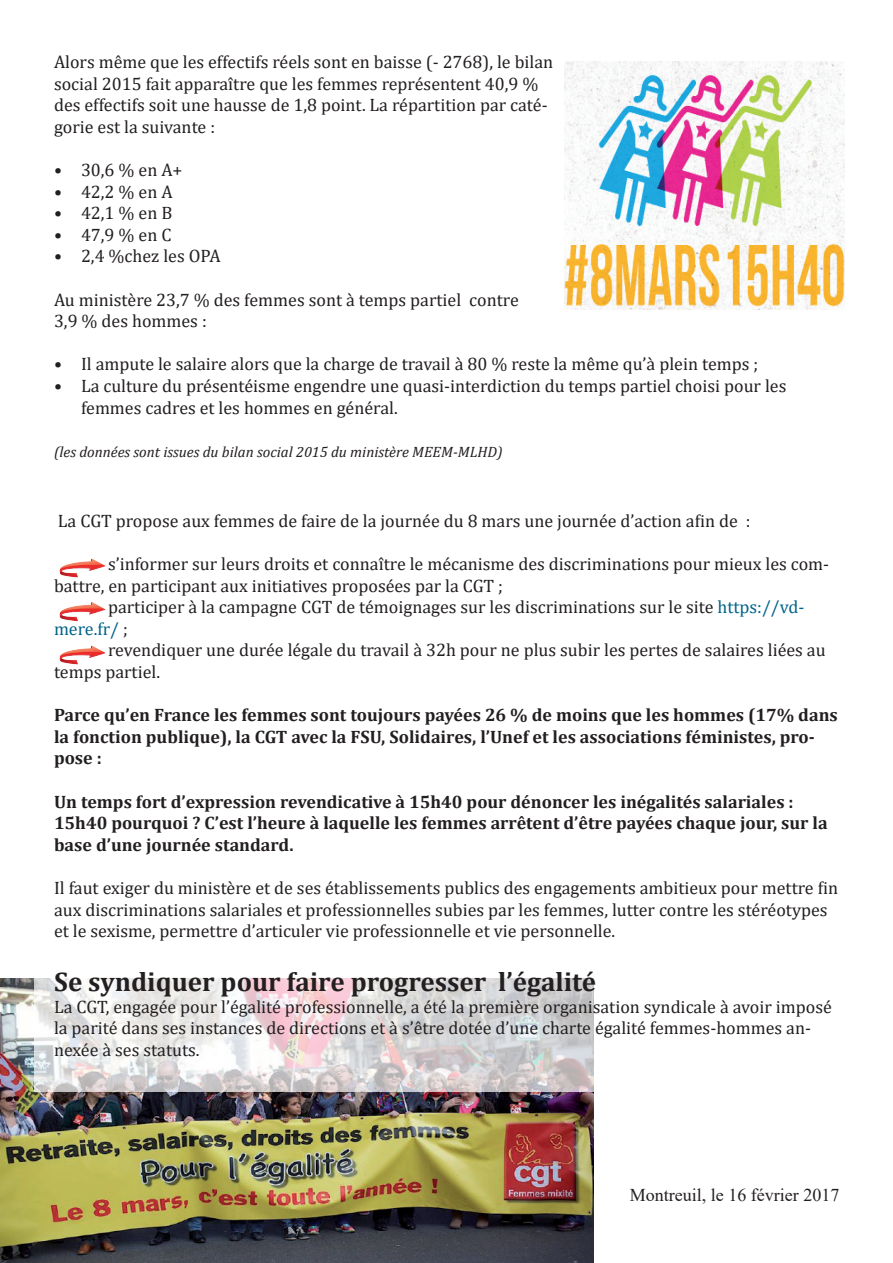
<style>
.page{position:relative;width:893px;height:1263px;background:#fff}
.page>*{position:absolute;margin:0;border:0;box-sizing:border-box;transform-origin:0 0}
.t1{font:700 27px "Cambria";color:#231f20}
.t2{font:18px/21.6px "Cambria";color:#231f20}
.t3{font:700 18px/21.6px "Cambria";color:#231f20}
.t4{font:18px "Times New Roman";color:#231f20}
.t5{font:italic 15px "Cambria";color:#231f20}
.s1{color:#00638a}
</style>
<div class="page">
<img style="left:0;top:978px;width:594px;height:285px">
<img style="left:565px;top:61px;width:279px;height:248px">
<img style="left:59px;top:558px;width:47px;height:18px">
<img style="left:59px;top:645px;width:47px;height:20px">
<img style="left:59px;top:576px;width:47px;height:46px">
<svg style="left:35px;top:978px;width:559px;height:114px"></svg>
<p class="t2" style="left:54px;top:51px;width:501px">Alors même que les effectifs réels sont en baisse (- 2768), le bilan social 2015 fait apparaître que les femmes représentent 40,9 % des effectifs soit une hausse de 1,8 point. La répartition par caté&shy;gorie est la suivante :</p>
<p class="t2" style="left:54px;top:159px;width:130px">• 30,6 % en A+</p>
<p class="t2" style="left:54px;top:181px;width:120px">• 42,2 % en A</p>
<p class="t2" style="left:54px;top:202px;width:120px">• 42,1 % en B</p>
<p class="t2" style="left:54px;top:224px;width:119px">• 47,9 % en C</p>
<p class="t2" style="left:54px;top:245px;width:168px">• 2,4 %chez les OPA</p>
<p class="t2" style="left:54px;top:289px;width:466px">Au ministère 23,7 % des femmes sont à temps partiel contre<br>3,9 % des hommes :</p>
<p class="t2" style="left:54px;top:353px;width:706px">• Il ampute le salaire alors que la charge de travail à 80 % reste la même qu’à plein temps ;</p>
<p class="t2" style="left:81px;top:375px;width:707px;text-indent:-27px">• La culture du présentéisme engendre une quasi-interdiction du temps partiel choisi pour les femmes cadres et les hommes en général.</p>
<p class="t5" style="left:54px;top:441px;width:450px">(les données sont issues du bilan social 2015 du ministère MEEM-MLHD)</p>
<p class="t2" style="left:58px;top:510px;width:694px">La CGT propose aux femmes de faire de la journée du 8 mars une journée d’action afin de :</p>
<p class="t2" style="left:54px;top:553px;width:777px;text-indent:54px">s’informer sur leurs droits et connaître le mécanisme des discriminations pour mieux les com&shy;battre, en participant aux initiatives proposées par la CGT ;</p>
<p class="t2" style="left:54px;top:596px;width:752px;text-indent:54px">participer à la campagne CGT de témoignages sur les discriminations sur le site <span class="s1">https://vd&shy;mere.fr/</span> ;</p>
<p class="t2" style="left:54px;top:639px;width:773px;text-indent:54px">revendiquer une durée légale du travail à 32h pour ne plus subir les pertes de salaires liées au temps partiel.</p>
<p class="t3" style="left:54px;top:704px;width:785px">Parce qu’en France les femmes sont toujours payées 26 % de moins que les hommes (17% dans la fonction publique), la CGT avec la FSU, Solidaires, l’Unef et les associations féministes, pro&shy;pose :</p>
<p class="t3" style="left:54px;top:790px;width:775px">Un temps fort d’expression revendicative à 15h40 pour dénoncer les inégalités salariales :<br>15h40 pourquoi ? C’est l’heure à laquelle les femmes arrêtent d’être payées chaque jour, sur la base d’une journée standard.</p>
<p class="t2" style="left:54px;top:877px;width:786px">Il faut exiger du ministère et de ses établissements publics des engagements ambitieux pour mettre fin aux discriminations salariales et professionnelles subies par les femmes, lutter contre les stéréotypes et le sexisme, permettre d’articuler vie professionnelle et vie personnelle.</p>
<h1 class="t1" style="left:54px;top:963px;width:544px">Se syndiquer pour faire progresser l’égalité</h1>
<p class="t2" style="left:54px;top:996px;width:779px">La CGT, engagée pour l’égalité professionnelle, a été la première organisation syndicale à avoir imposé la parité dans ses instances de directions et à s’être dotée d’une charte égalité femmes-hommes an&shy;nexée à ses statuts.</p>
<p class="t4" style="left:630px;top:1182px;width:211px">Montreuil, le 16 février 2017</p>
</div>
